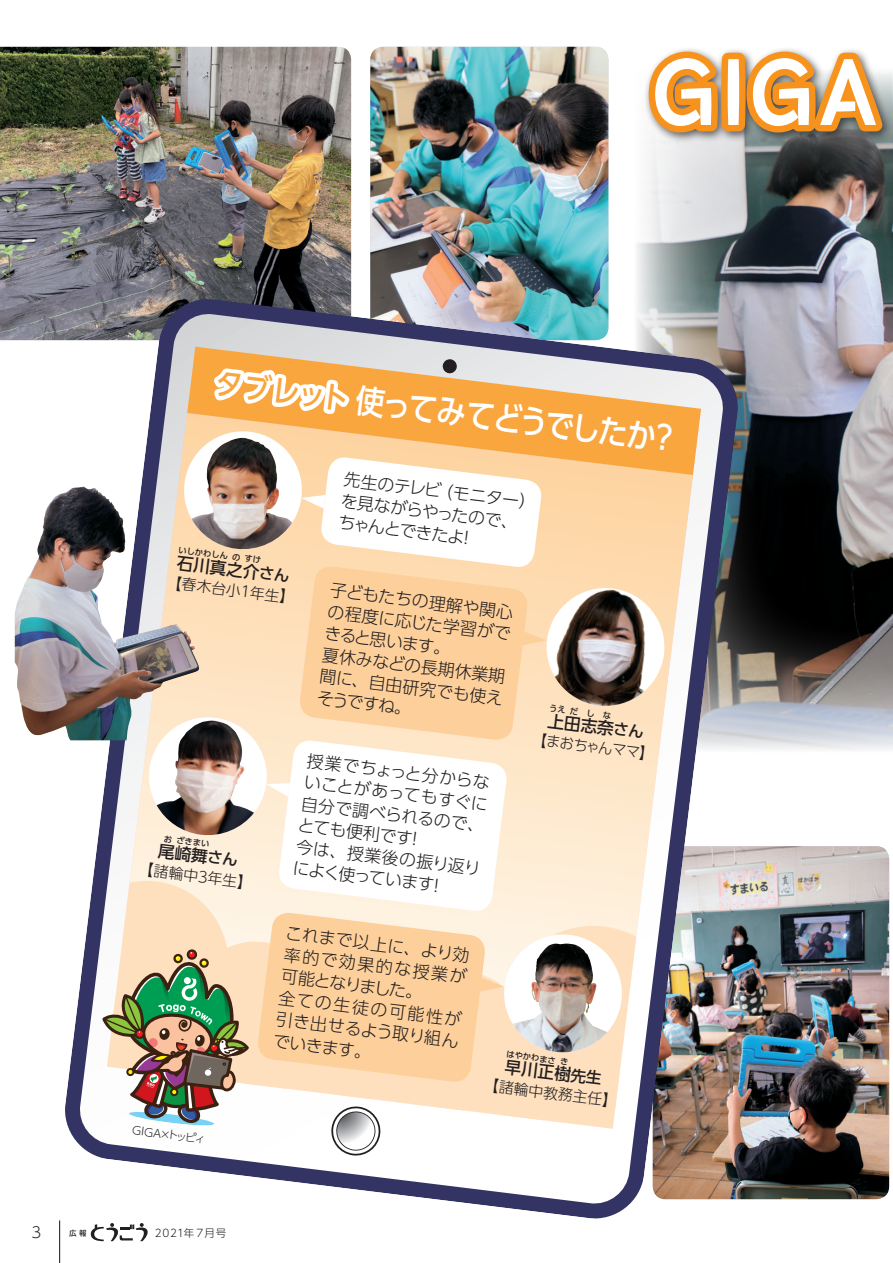
<style>
.page{position:relative;width:893px;height:1263px;background:#fff}
.page>*{position:absolute;margin:0;border:0;box-sizing:border-box;transform-origin:0 0}
.t1{font:700 83.1px "Taka Hand Std";color:#fff;scale:1.1 1}
.t2{font:500 32.7px "UD Shin Go Pr 6";color:#fff;scale:.9 1}
.t3{font:300 16.95px/21.6px "UD Shin Go Pr 6";color:#231f20}
.t4{font:500 16.65px "UD Shin Go Pr 6";color:#231f20}
.t5{font:300 15px "UD Shin Go Pro";color:#231f20}
.t6{font:300 14.85px "UD Shin Go Pr 6";color:#231f20}
.t7{font:300 14.85px "UD Shin Go Pr 6";color:#231f20;scale:.95 1}
.t8{font:300 10.8px "UD Shin Go Pr 6";color:#231f20}
.t9{font:300 10.5px "UD Shin Go Pro";letter-spacing:.06em;color:#231f20}
.t10{font:500 8.25px "UD Shin Go Pr 6";color:#231f20}
.t11{font:500 7.5px "Gothic MB101 Pro";color:#231f20}
.s1{font-size:30.3px;color:#faa63f}
.s2{font-size:15.45px}
</style>
<div class="page">
<img style="left:370px;top:47px;width:238px;height:249px">
<img style="left:741px;top:846px;width:148px;height:353px">
<img style="left:637px;top:147px;width:256px;height:603px">
<img style="left:0;top:47px;width:351px;height:293px">
<img style="left:62px;top:296px;width:679px;height:923px">
<svg style="left:187px;top:347px;width:514px;height:128px;background:#e2b787"></svg>
<svg style="left:207px;top:363px;width:150px;height:56px"></svg>
<img style="left:15px;top:487px;width:86px;height:253px">
<svg style="left:642px;top:49px;width:250px;height:116px;background:#cd9e64"></svg>
<hr style="left:59px;top:1220px;width:1px;height:43px;background:#231f20">
<svg style="left:91px;top:1223px;width:57px;height:18px"></svg>
<svg style="left:101px;top:428px;width:590px;height:728px"></svg>
<h1 class="t1" style="left:650px;top:36px;width:210px">GIGA</h1>
<h2 class="t2" style="left:219px;top:356px;width:520px;rotate:7deg"><span class="s1">タブレット</span>使ってみてどうでしたか？</h2>
<p class="t10" style="left:179px;top:544px;width:51px;rotate:7deg">いしかわしん</p>
<p class="t6" style="left:168px;top:570px;width:130px;rotate:7deg">【春木台小１年生】</p>
<p class="t4" style="left:179px;top:549px;width:115px;rotate:7deg">石川真之介<span class="s2">さん</span></p>
<p class="t3" style="left:345px;top:468px;width:195px;rotate:7deg">先生のテレビ（モニター）を見ながらやったので、ちゃんとできたよ！</p>
<p class="t3" style="left:331px;top:579px;width:187px;rotate:7deg">子どもたちの理解や関心の程度に応じた学習ができると思います。<br>夏休みなどの長期休業期間に、自由研究でも使えそうですね。</p>
<p class="t10" style="left:177px;top:833px;width:35px;rotate:7deg">ざきまい</p>
<p class="t6" style="left:140px;top:857px;width:116px;rotate:7deg">【諸輪中3年生】</p>
<p class="t4" style="left:160px;top:837px;width:82px;rotate:7deg">尾崎舞<span class="s2">さん</span></p>
<p class="t3" style="left:307px;top:749px;width:188px;rotate:7deg">授業でちょっと分からないことがあってもすぐに自分で調べられるので、とても便利です！<br>今は、授業後の振り返りによく使っています！</p>
<p class="t4" style="left:549px;top:707px;width:98px;rotate:7deg">上田志奈<span class="s2">さん</span></p>
<p class="t7" style="left:534px;top:727px;width:130px;rotate:7deg">【まおちゃんママ】</p>
<p class="t8" style="left:134px;top:1121px;width:75px;rotate:7deg">GIGA×トッピィ</p>
<p class="t5" style="left:31px;top:1220px;width:11px">3</p>
<p class="t11" style="left:69px;top:1227px;width:19px">広 報</p>
<p class="t9" style="left:155px;top:1224px;width:73px">2021年 7 月号</p>
<p class="t3" style="left:287px;top:921px;width:187px;rotate:7deg">これまで以上に、より効率的で効果的な授業が可能となりました。<br>全ての生徒の可能性が引き出せるよう取り組んでいきます。</p>
<p class="t10" style="left:507px;top:1048px;width:51px;rotate:7deg">はやかわまさ</p>
<p class="t6" style="left:486px;top:1073px;width:136px;rotate:7deg">【諸輪中教務主任】</p>
<p class="t4" style="left:507px;top:1053px;width:99px;rotate:7deg">早川正樹<span class="s2">先生</span></p>
</div>
